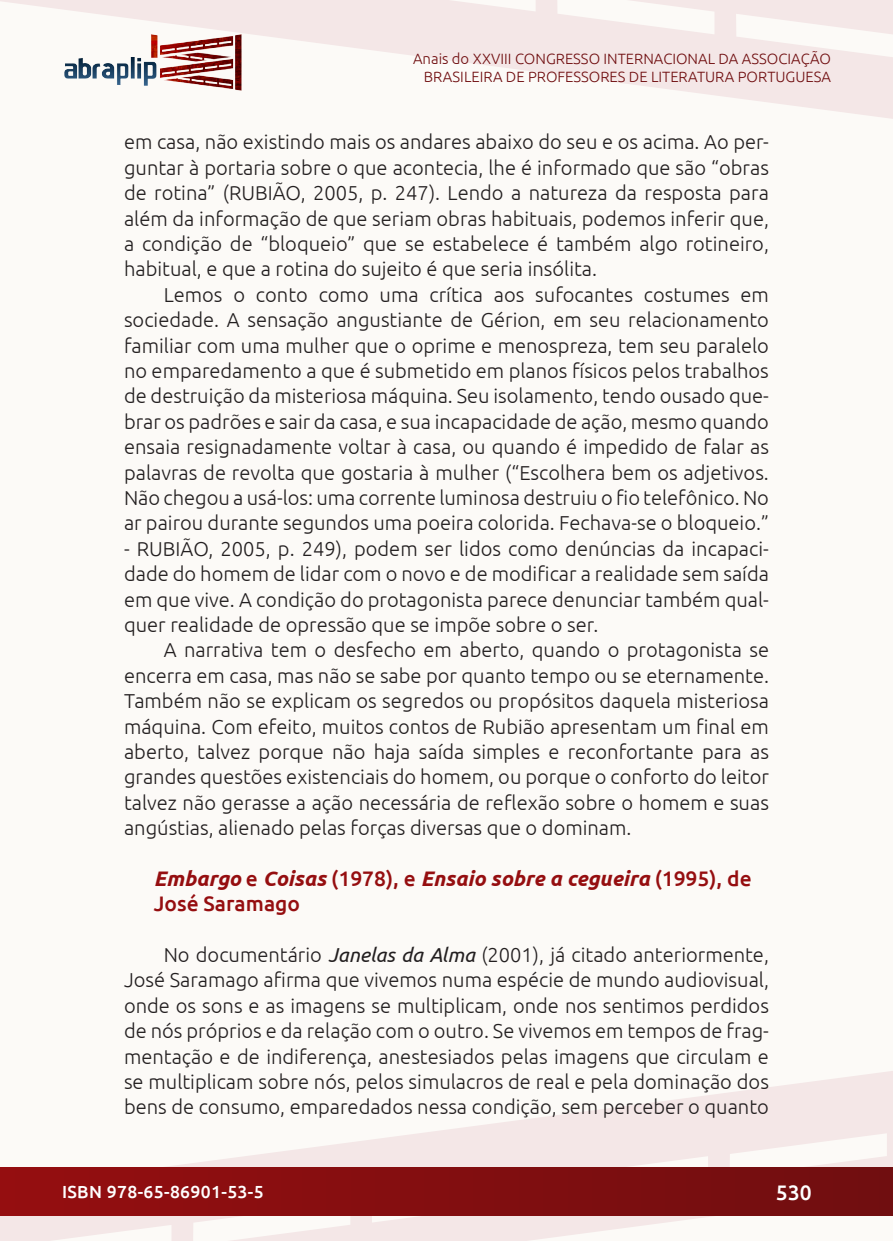
<style>
.page{position:relative;width:893px;height:1241px;background:#fff}
.page>*{position:absolute;margin:0;border:0;box-sizing:border-box;transform-origin:0 0}
._8_1_SUBTÍTULO_2{font:italic 700 21px/25.4px "Ubuntu";color:#950e10}
.t1{font:500 21px "Ubuntu";color:#fff}
._7_CORPO{font:300 20.12px/25.4px "Ubuntu";color:#231f20;text-align:justify}
.t2{font:500 17.5px "Ubuntu";letter-spacing:.02em;color:#fff}
.t3{font:300 14.88px/17.8px "Ubuntu";color:#700e10;text-align:right}
.s1{font-weight:500;font-style:normal}
.s2{font-weight:400;font-style:italic}
</style>
<div class="page">
<div style="left:0;top:0;width:893px;height:1240px;background:#fcfaf7"></div>
<svg style="left:0;top:1071px;width:893px;height:169px"></svg>
<svg style="left:0;top:0;width:893px;height:119px"></svg>
<div style="left:1px;top:1167px;width:891px;height:47px;background:linear-gradient(to right,#950e10,#700e10)"></div>
<img style="left:62px;top:31px;width:182px;height:62px">
<p class="t3" style="left:413px;top:49px;width:419px">Anais do XXVIII CONGRESSO INTERNACIONAL DA ASSOCIAÇÃO<br>BRASILEIRA DE PROFESSORES DE LITERATURA PORTUGUESA</p>
<p class="_7_CORPO" style="left:124px;top:129px;width:646px">em casa, não existindo mais os andares abaixo do seu e os acima. Ao per&shy;guntar à portaria sobre o que acontecia, lhe é informado que são “obras de rotina” (RUBIÃO, 2005, p. 247). Lendo a natureza da resposta para além da informação de que seriam obras habituais, podemos inferir que, a condição de “bloqueio” que se estabelece é também algo rotineiro, habitual, e que a rotina do sujeito é que seria insólita.</p>
<p class="_7_CORPO" style="left:124px;top:281px;width:646px;text-indent:40px">Lemos o conto como uma crítica aos sufocantes costumes em sociedade. A sensação angustiante de Gérion, em seu relacionamento familiar com uma mulher que o oprime e menospreza, tem seu paralelo no emparedamento a que é submetido em planos físicos pelos trabalhos de destruição da misteriosa máquina. Seu isolamento, tendo ousado que&shy;brar os padrões e sair da casa, e sua incapacidade de ação, mesmo quando ensaia resignadamente voltar à casa, ou quando é impedido de falar as palavras de revolta que gostaria à mulher (“Escolhera bem os adjetivos.<br>Não chegou a usá-los: uma corrente luminosa destruiu o fio telefônico. No ar pairou durante segundos uma poeira colorida. Fechava-se o bloqueio.”</p>
<p class="_7_CORPO" style="left:124px;top:535px;width:646px">- RUBIÃO, 2005, p. 249), podem ser lidos como denúncias da incapaci&shy;dade do homem de lidar com o novo e de modificar a realidade sem saída em que vive. A condição do protagonista parece denunciar também qual&shy;quer realidade de opressão que se impõe sobre o ser.</p>
<p class="_7_CORPO" style="left:124px;top:637px;width:646px;text-indent:40px">A narrativa tem o desfecho em aberto, quando o protagonista se encerra em casa, mas não se sabe por quanto tempo ou se eternamente.<br>Também não se explicam os segredos ou propósitos daquela misteriosa máquina. Com efeito, muitos contos de Rubião apresentam um final em aberto, talvez porque não haja saída simples e reconfortante para as grandes questões existenciais do homem, ou porque o conforto do leitor talvez não gerasse a ação necessária de reflexão sobre o homem e suas angústias, alienado pelas forças diversas que o dominam.</p>
<p class="_8_1_SUBTÍTULO_2" style="left:154px;top:865px;width:599px">Embargo <span class="s1">e</span> Coisas <span class="s1">(1978), e</span> Ensaio sobre a cegueira <span class="s1">(1995), de<br>José Saramago</span></p>
<p class="_7_CORPO" style="left:124px;top:941px;width:646px;text-indent:40px">No documentário <span class="s2">Janelas da Alma</span> (2001), já citado anteriormente, José Saramago afirma que vivemos numa espécie de mundo audiovisual, onde os sons e as imagens se multiplicam, onde nos sentimos perdidos de nós próprios e da relação com o outro. Se vivemos em tempos de frag&shy;mentação e de indiferença, anestesiados pelas imagens que circulam e se multiplicam sobre nós, pelos simulacros de real e pela dominação dos bens de consumo, emparedados nessa condição, sem perceber o quanto</p>
<p class="t2" style="left:62px;top:1180px;width:203px">ISBN 978-65-86901-53-5</p>
<p class="t1" style="left:776px;top:1178px;width:37px">530</p>
</div>
